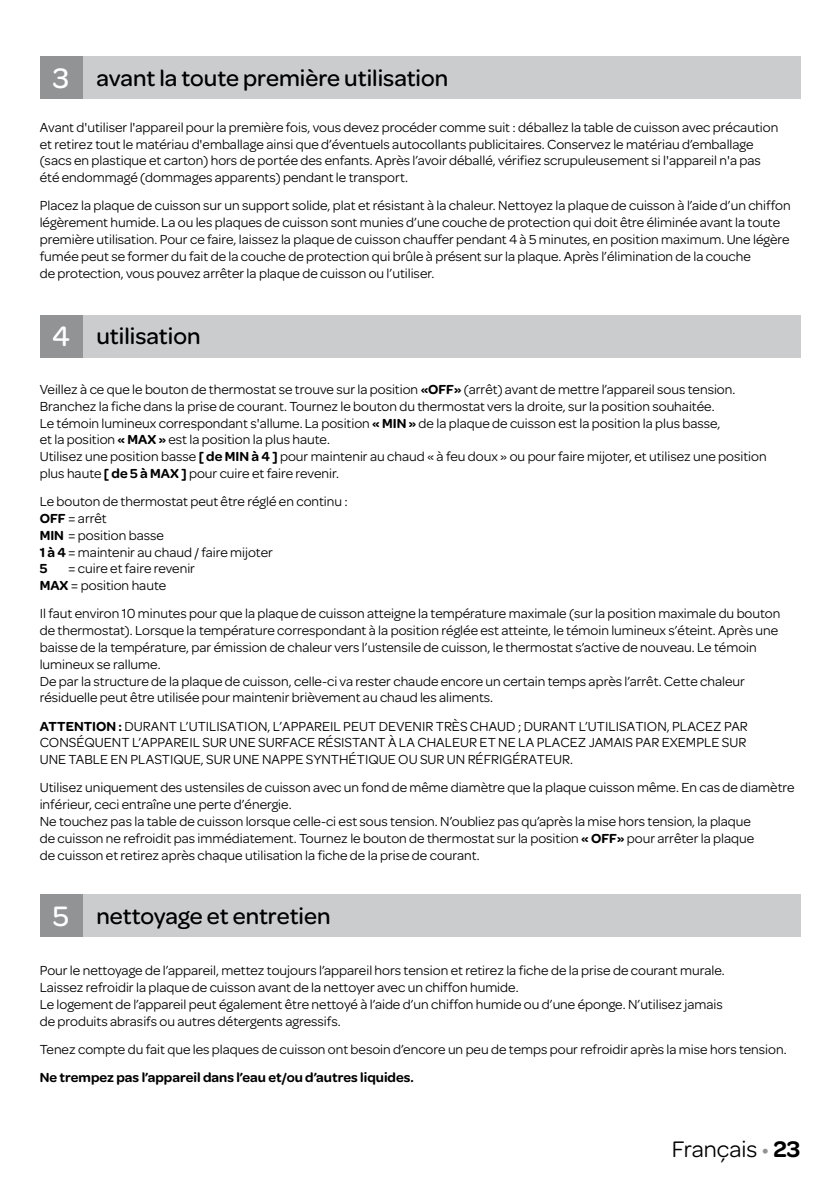
<style>
.page{position:relative;width:840px;height:1191px;background:#fff}
.page>*{position:absolute;margin:0;border:0;box-sizing:border-box;transform-origin:0 0}
.t1{font:500 24px "Omnes";color:#000}
.t2{font:24px "Omnes";color:#000}
.t3{font:14px/16.8px "Omnes";color:#000}
.t4{font:600 14px "Omnes";color:#000}
.s1{font-size:30px;color:#fff}
.s2{font-weight:600}
.s3{color:#929395}
</style>
<div class="page">
<div style="left:68px;top:57px;width:731px;height:42px;background:#cacccd"></div>
<div style="left:40px;top:57px;width:42px;height:42px;background:#929395"></div>
<div style="left:68px;top:315px;width:731px;height:42px;background:#cacccd"></div>
<div style="left:40px;top:315px;width:42px;height:42px;background:#929395"></div>
<div style="left:68px;top:894px;width:731px;height:43px;background:#cacccd"></div>
<div style="left:40px;top:894px;width:42px;height:43px;background:#929395"></div>
<h1 class="t1" style="left:53px;top:62px;width:397px"><span class="s1">3</span> avant la toute première utilisation</h1>
<p class="t3" style="left:40px;top:118px;width:739px">Avant d'utiliser l'appareil pour la première fois, vous devez procéder comme suit : déballez la table de cuisson avec précaution et retirez tout le matériau d'emballage ainsi que d’éventuels autocollants publicitaires. Conservez le matériau d’emballage (sacs en plastique et carton) hors de portée des enfants. Après l’avoir déballé, vérifiez scrupuleusement si l'appareil n'a pas été endommagé (dommages apparents) pendant le transport.</p>
<p class="t3" style="left:40px;top:196px;width:752px">Placez la plaque de cuisson sur un support solide, plat et résistant à la chaleur. Nettoyez la plaque de cuisson à l’aide d’un chiffon légèrement humide. La ou les plaques de cuisson sont munies d’une couche de protection qui doit être éliminée avant la toute première utilisation. Pour ce faire, laissez la plaque de cuisson chauffer pendant 4 à 5 minutes, en position maximum. Une légère fumée peut se former du fait de la couche de protection qui brûle à présent sur la plaque. Après l’élimination de la couche<br>de protection, vous pouvez arrêter la plaque de cuisson ou l’utiliser.</p>
<h1 class="t1" style="left:52px;top:320px;width:150px"><span class="s1">4</span> utilisation</h1>
<p class="t3" style="left:40px;top:380px;width:728px">Veillez à ce que le bouton de thermostat se trouve sur la position <span class="s2">«OFF»</span> (arrêt) avant de mettre l’appareil sous tension.<br>Branchez la fiche dans la prise de courant. Tournez le bouton du thermostat vers la droite, sur la position souhaitée.<br>Le témoin lumineux correspondant s'allume. La position <span class="s2">« MIN »</span> de la plaque de cuisson est la position la plus basse,<br>et la position <span class="s2">« MAX »</span> est la position la plus haute.<br>Utilisez une position basse <span class="s2">[ de MIN à 4 ]</span> pour maintenir au chaud « à feu doux » ou pour faire mijoter, et utilisez une position plus haute <span class="s2">[ de 5 à MAX ]</span> pour cuire et faire revenir.</p>
<p class="t3" style="left:40px;top:492px;width:309px">Le bouton de thermostat peut être réglé en continu :<br><span class="s2">OFF</span> = arrêt<br><span class="s2">MIN</span> = position basse<br><span class="s2">1 à 4</span>= maintenir au chaud / faire mijoter<br><span class="s2">5</span></p>
<p class="t3" style="left:40px;top:559px;width:157px;text-indent:28px">= cuire et faire revenir<br><span class="s2">MAX</span> = position haute</p>
<p class="t3" style="left:40px;top:604px;width:741px">Il faut environ 10 minutes pour que la plaque de cuisson atteigne la température maximale (sur la position maximale du bouton de thermostat). Lorsque la température correspondant à la position réglée est atteinte, le témoin lumineux s’éteint. Après une baisse de la température, par émission de chaleur vers l’ustensile de cuisson, le thermostat s’active de nouveau. Le témoin lumineux se rallume.<br>De par la structure de la plaque de cuisson, celle-ci va rester chaude encore un certain temps après l’arrêt. Cette chaleur résiduelle peut être utilisée pour maintenir brièvement au chaud les aliments.</p>
<p class="t3" style="left:40px;top:716px;width:709px;text-align:justify"><span class="s2">ATTENTION :</span> DURANT L’UTILISATION, L’APPAREIL PEUT DEVENIR TRÈS CHAUD ; DURANT L’UTILISATION, PLACEZ PAR CONSÉQUENT L’APPAREIL SUR UNE SURFACE RÉSISTANT À LA CHALEUR ET NE LA PLACEZ JAMAIS PAR EXEMPLE SUR UNE TABLE EN PLASTIQUE, SUR UNE NAPPE SYNTHÉTIQUE OU SUR UN RÉFRIGÉRATEUR.</p>
<p class="t3" style="left:40px;top:778px;width:756px">Utilisez uniquement des ustensiles de cuisson avec un fond de même diamètre que la plaque cuisson même. En cas de diamètre inférieur, ceci entraîne une perte d’énergie.<br>Ne touchez pas la table de cuisson lorsque celle-ci est sous tension. N’oubliez pas qu’après la mise hors tension, la plaque<br>de cuisson ne refroidit pas immédiatement. Tournez le bouton de thermostat sur la position <span class="s2">« OFF»</span> pour arrêter la plaque<br>de cuisson et retirez après chaque utilisation la fiche de la prise de courant.</p>
<h1 class="t1" style="left:53px;top:899px;width:279px"><span class="s1">5</span> nettoyage et entretien</h1>
<p class="t3" style="left:40px;top:961px;width:686px">Pour le nettoyage de l’appareil, mettez toujours l’appareil hors tension et retirez la fiche de la prise de courant murale.<br>Laissez refroidir la plaque de cuisson avant de la nettoyer avec un chiffon humide.<br>Le logement de l’appareil peut également être nettoyé à l’aide d’un chiffon humide ou d’une éponge. N’utilisez jamais de produits abrasifs ou autres détergents agressifs.</p>
<p class="t3" style="left:40px;top:1040px;width:748px">Tenez compte du fait que les plaques de cuisson ont besoin d’encore un peu de temps pour refroidir après la mise hors tension.</p>
<p class="t4" style="left:40px;top:1067px;width:375px">Ne trempez pas l’appareil dans l’eau et/ou d’autres liquides.</p>
<h1 class="t2" style="left:671px;top:1132px;width:130px">Français <span class="s3">•</span> <span class="s2">23</span></h1>
</div>
